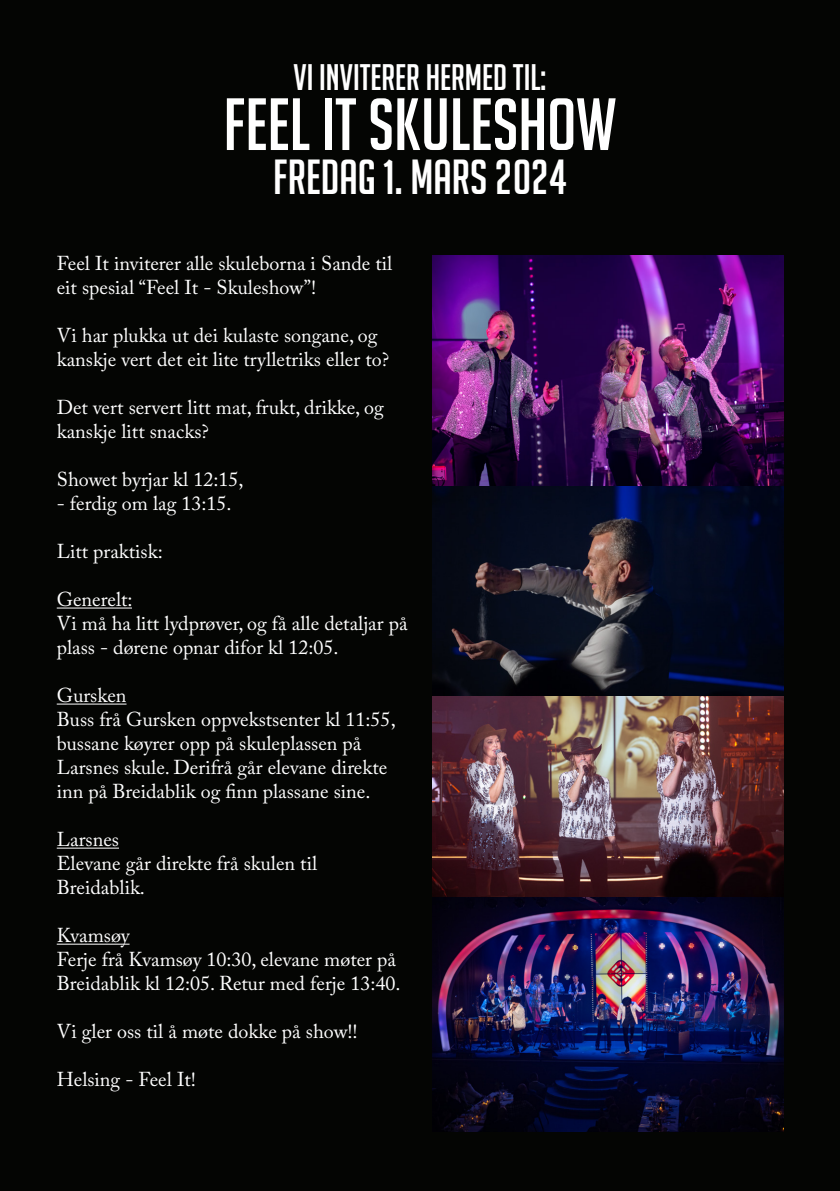
<style>
.page{position:relative;width:840px;height:1191px;background:#fff}
.page>*{position:absolute;margin:0;border:0;box-sizing:border-box;transform-origin:0 0}
.t1{font:72px "Big Noodle Titling";color:#fff}
.t2{font:48px "Big Noodle Titling";color:#fff}
.t3{font:36px "Big Noodle Titling";color:#fff}
.t4{font:20px/24px "Adobe Caslon Pro";color:#fff}
</style>
<div class="page">
<div style="left:0;top:0;width:839px;height:1191px;background:#040503"></div>
<hr style="left:57px;top:607px;width:75px;height:1px;background:#fff">
<hr style="left:57px;top:703px;width:69px;height:1px;background:#fff">
<hr style="left:57px;top:847px;width:62px;height:1px;background:#fff">
<hr style="left:57px;top:943px;width:72px;height:1px;background:#fff">
<img style="left:432px;top:255px;width:350px;height:231px">
<img style="left:432px;top:486px;width:350px;height:645px">
<p class="t3" style="left:293px;top:58px;width:254px">VI INVITERER HERMED TIL:</p>
<p class="t1" style="left:223px;top:86px;width:394px">FEEL IT SKULESHOW</p>
<p class="t2" style="left:273px;top:151px;width:295px">FREDAG 1. MARS 2024</p>
<p class="t4" style="left:57px;top:251px;width:337px">Feel It inviterer alle skuleborna i Sande til eit spesial “Feel It - Skuleshow”!</p>
<p class="t4" style="left:57px;top:323px;width:333px">Vi har plukka ut dei kulaste songane, og kanskje vert det eit lite trylletriks eller to?</p>
<p class="t4" style="left:57px;top:395px;width:328px">Det vert servert litt mat, frukt, drikke, og kanskje litt snacks?</p>
<p class="t4" style="left:57px;top:467px;width:188px">Showet byrjar kl 12:15,</p>
<p class="t4" style="left:57px;top:491px;width:176px">- ferdig om lag 13:15.</p>
<p class="t4" style="left:57px;top:539px;width:107px">Litt praktisk:</p>
<p class="t4" style="left:57px;top:587px;width:77px">Generelt:</p>
<p class="t4" style="left:57px;top:611px;width:352px">Vi må ha litt lydprøver, og få alle detaljar på plass - dørene opnar difor kl 12:05.</p>
<p class="t4" style="left:57px;top:683px;width:71px">Gursken</p>
<p class="t4" style="left:57px;top:707px;width:340px">Buss frå Gursken oppvekstsenter kl 11:55, bussane køyrer opp på skuleplassen på Larsnes skule. Derifrå går elevane direkte inn på Breidablik og finn plassane sine.</p>
<p class="t4" style="left:57px;top:827px;width:64px">Larsnes</p>
<p class="t4" style="left:57px;top:851px;width:262px">Elevane går direkte frå skulen til<br>Breidablik.</p>
<p class="t4" style="left:57px;top:923px;width:74px">Kvamsøy</p>
<p class="t4" style="left:57px;top:947px;width:345px">Ferje frå Kvamsøy 10:30, elevane møter på<br>Breidablik kl 12:05. Retur med ferje 13:40.</p>
<p class="t4" style="left:57px;top:1019px;width:302px">Vi gler oss til å møte dokke på show!!</p>
<p class="t4" style="left:57px;top:1067px;width:141px">Helsing - Feel It!</p>
</div>
